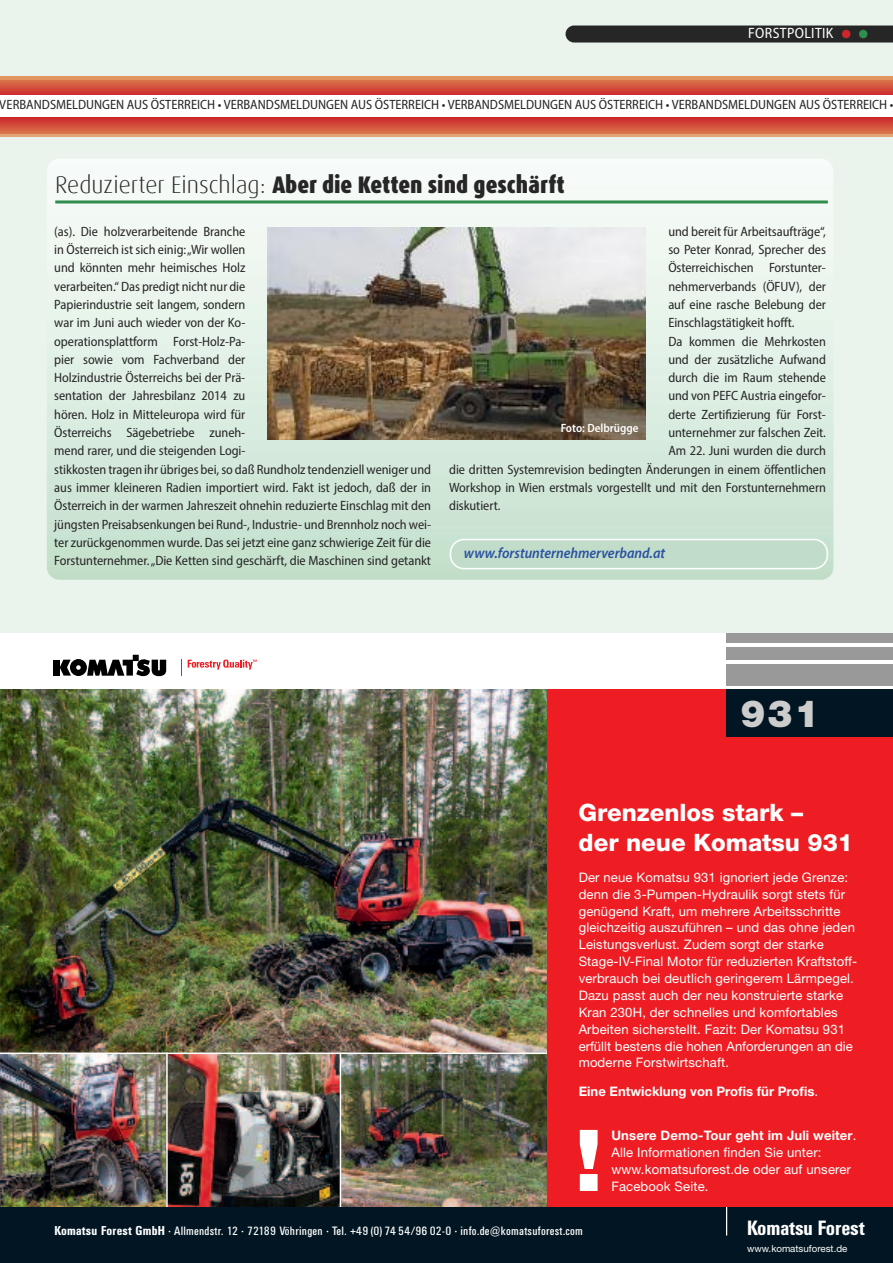
<style>
.page{position:relative;width:893px;height:1263px;background:#eaf4ed}
.page>*{position:absolute;margin:0;border:0;box-sizing:border-box;transform-origin:0 0}
.t1{font:900 85.5px "Helvetica Neue LT Std";color:#fff}
.t2{font:900 37.5px "Helvetica Neue LT Std";color:#ccc}
.t3{font:900 condensed 24px "Dax OT";color:#272627}
.t4{font:800 24px/30px "Helvetica Neue LT Std";color:#fff}
.t5{font:700 20.4px "Univers Condensed BQ";letter-spacing:-.005em;color:#fff}
.t6{font:italic 600 semi-condensed 15px "Myriad Pro";color:#2c52a1}
.t7{font:semi-condensed 15px "Myriad Pro";letter-spacing:.025em;color:#fff}
.t8{font:semi-condensed 13.5px/18.3px "Myriad Pro";letter-spacing:-.005em;color:#272627}
.t9{font:13.2px/16.8px "Helvetica Neue LT Std";letter-spacing:.01em;color:#fff}
.t10{font:700 13.2px "Helvetica Neue LT Std";color:#fff}
.t11{font:12px "Univers Condensed BQ";letter-spacing:.02em;color:#fff}
.t12{font:600 semi-condensed 12px "Myriad Pro";color:#fff}
.t13{font:9.75px "Helvetica Neue LT Std";color:#fff}
.s1{font-family:"Dax Offc";font-weight:300;font-stretch:normal}
.s2{font-weight:400}
.s3{font-weight:700}
.s4{font-weight:700;font-size:12.75px}
</style>
<div class="page">
<img style="left:47px;top:159px;width:786px;height:421px">
<hr style="left:55px;top:200px;width:773px;height:3px;background:#2f8d4d">
<img style="left:0;top:77px;width:893px;height:18px">
<div style="left:0;top:95px;width:893px;height:21px;background:#fff"></div>
<img style="left:0;top:117px;width:893px;height:19px">
<svg style="left:566px;top:26px;width:327px;height:17px;background:#2d2c2d"></svg>
<div style="left:842px;top:30px;width:8px;height:8px;background:#cc262b;border-radius:50%"></div>
<div style="left:859px;top:30px;width:8px;height:8px;background:#2f8d4d;border-radius:50%"></div>
<img style="left:268px;top:227px;width:378px;height:213px">
<svg style="left:450px;top:539px;width:378px;height:30px;background:#c6dfce"></svg>
<div style="left:0;top:634px;width:893px;height:629px;background:#fff"></div>
<img style="left:0;top:689px;width:547px;height:363px">
<img style="left:0;top:1054px;width:166px;height:153px">
<img style="left:168px;top:1054px;width:379px;height:153px">
<hr style="left:340px;top:1053px;width:1px;height:155px;background:#fff">
<div style="left:547px;top:689px;width:346px;height:518px;background:#ee1d23"></div>
<div style="left:53px;top:660px;width:7px;height:16px;background:#000"></div>
<svg style="left:60px;top:655px;width:106px;height:22px"></svg>
<svg style="left:188px;top:659px;width:69px;height:11px"></svg>
<svg style="left:181px;top:660px;width:1px;height:16px"></svg>
<div style="left:726px;top:664px;width:167px;height:22px;background:#999"></div>
<div style="left:726px;top:634px;width:167px;height:9px;background:#999"></div>
<div style="left:726px;top:647px;width:167px;height:13px;background:#999"></div>
<div style="left:726px;top:690px;width:167px;height:47px;background:#011622"></div>
<div style="left:0;top:1207px;width:893px;height:56px;background:#011622"></div>
<svg style="left:726px;top:1207px;width:1px;height:28px"></svg>
<p class="t7" style="left:748px;top:28px;width:87px">FORSTPOLITIK</p>
<p class="t8" style="left:0;top:96px;width:895px">VERBANDSMELDUNGEN AUS ÖSTERREICH • VERBANDSMELDUNGEN AUS ÖSTERREICH • VERBANDSMELDUNGEN AUS ÖSTERREICH • VERBANDSMELDUNGEN AUS ÖSTERREICH •</p>
<h3 class="t3" style="left:55px;top:175px;width:511px"><span class="s1">Reduzierter Einschlag:</span> Aber die Ketten sind geschärft</h3>
<p class="t8" style="left:54px;top:223px;width:378px">(as). Die holzverarbeitende Branche<br>in Österreich ist sich einig:„Wir wollen<br>und könnten mehr heimisches Holz<br>verarbeiten.“Das predigt nicht nur die<br>Papierindustrie seit langem, sondern<br>war im Juni auch wieder von der Ko-<br>operationsplattform Forst-Holz-Pa-<br>pier sowie vom Fachverband der<br>Holzindustrie Österreichs bei der Prä-<br>sentation der Jahresbilanz 2014 zu<br>hören. Holz in Mitteleuropa wird für<br>Österreichs Sägebetriebe zuneh-<br>mend rarer, und die steigenden Logi-<br>stikkosten tragen ihr übriges bei,so daß Rundholztendenziellweniger und aus immer kleineren Radien importiert wird. Fakt ist jedoch, daß der in Österreich in der warmen Jahreszeit ohnehin reduzierte Einschlag mit den jüngsten Preisabsenkungen bei Rund-, Industrie- und Brennholz noch wei&shy;ter zurückgenommen wurde. Das sei jetzt eine ganz schwierige Zeit für die Forstunternehmer.„Die Ketten sind geschärft, die Maschinen sind getankt</p>
<p class="t8" style="left:668px;top:223px;width:159px">und bereit für Arbeitsaufträge“,</p>
<p class="t8" style="left:668px;top:241px;width:159px">so Peter Konrad, Sprecher des</p>
<p class="t8" style="left:668px;top:260px;width:159px">Österreichischen Forstunter-</p>
<p class="t8" style="left:668px;top:278px;width:159px">nehmerverbands (ÖFUV), der</p>
<p class="t8" style="left:668px;top:296px;width:159px">auf eine rasche Belebung der</p>
<p class="t8" style="left:668px;top:315px;width:128px">Einschlagstätigkeit hofft.</p>
<p class="t8" style="left:668px;top:333px;width:159px">Da kommen die Mehrkosten</p>
<p class="t8" style="left:668px;top:351px;width:159px">und der zusätzliche Aufwand</p>
<p class="t8" style="left:668px;top:370px;width:159px">durch die im Raum stehende</p>
<p class="t8" style="left:668px;top:388px;width:159px">und von PEFC Austria eingefor-</p>
<p class="t8" style="left:668px;top:406px;width:159px">derte Zertifizierung für Forst-</p>
<p class="t8" style="left:668px;top:424px;width:159px">unternehmer zur falschen Zeit.</p>
<p class="t8" style="left:668px;top:443px;width:159px">Am 22. Juni wurden die durch</p>
<p class="t8" style="left:449px;top:461px;width:378px">die dritten Systemrevision bedingten Änderungen in einem öffentlichen</p>
<p class="t8" style="left:449px;top:479px;width:378px">Workshop in Wien erstmals vorgestellt und mit den Forstunternehmern</p>
<p class="t8" style="left:449px;top:498px;width:53px">diskutiert.</p>
<p class="t12" style="left:561px;top:423px;width:79px">Foto: Delbrügge</p>
<p class="t6" style="left:464px;top:547px;width:203px">www.forstunternehmerverband.at</p>
<h2 class="t2" style="left:740px;top:700px;width:80px">931</h2>
<h3 class="t4" style="left:579px;top:799px;width:276px">Grenzenlos stark –<br>der neue Komatsu 931</h3>
<p class="t9" style="left:579px;top:870px;width:280px">Der neue Komatsu 931 ignoriert jede Grenze: denn die 3-Pumpen-Hydraulik sorgt stets für genügend Kraft, um mehrere Arbeitsschritte gleichzeitig auszuführen – und das ohne jeden Leistungsverlust. Zudem sorgt der starke Stage-IV-Final Motor für reduzierten Kraftstoff&shy;verbrauch bei deutlich geringerem Lärmpegel.<br>Dazu passt auch der neu konstruierte starke Kran 230H, der schnelles und komfortables Arbeiten sicherstellt. Fazit: Der Komatsu 931 erfüllt bestens die hohen Anforderungen an die moderne Forstwirtschaft.</p>
<p class="t10" style="left:579px;top:1087px;width:241px">Eine Entwicklung von Profis für Profis<span class="s2">.</span></p>
<h1 class="t1" style="left:575px;top:1130px;width:28px">!</h1>
<p class="t9" style="left:611px;top:1128px;width:247px"><span class="s3">Unsere Demo-Tour geht im Juli weiter</span>.<br>Alle Informationen finden Sie unter: www.komatsuforest.de oder auf unserer Facebook Seite.</p>
<p class="t11" style="left:54px;top:1224px;width:530px"><span class="s4">Komatsu Forest GmbH</span> · Allmendstr. 12 · 72189 Vöhringen · Tel. +49 (0) 74 54/96 02-0 · info.de@komatsuforest.com</p>
<h3 class="t5" style="left:747px;top:1217px;width:119px">Komatsu Forest</h3>
<p class="t13" style="left:747px;top:1245px;width:102px">www.komatsuforest.de</p>
</div>
